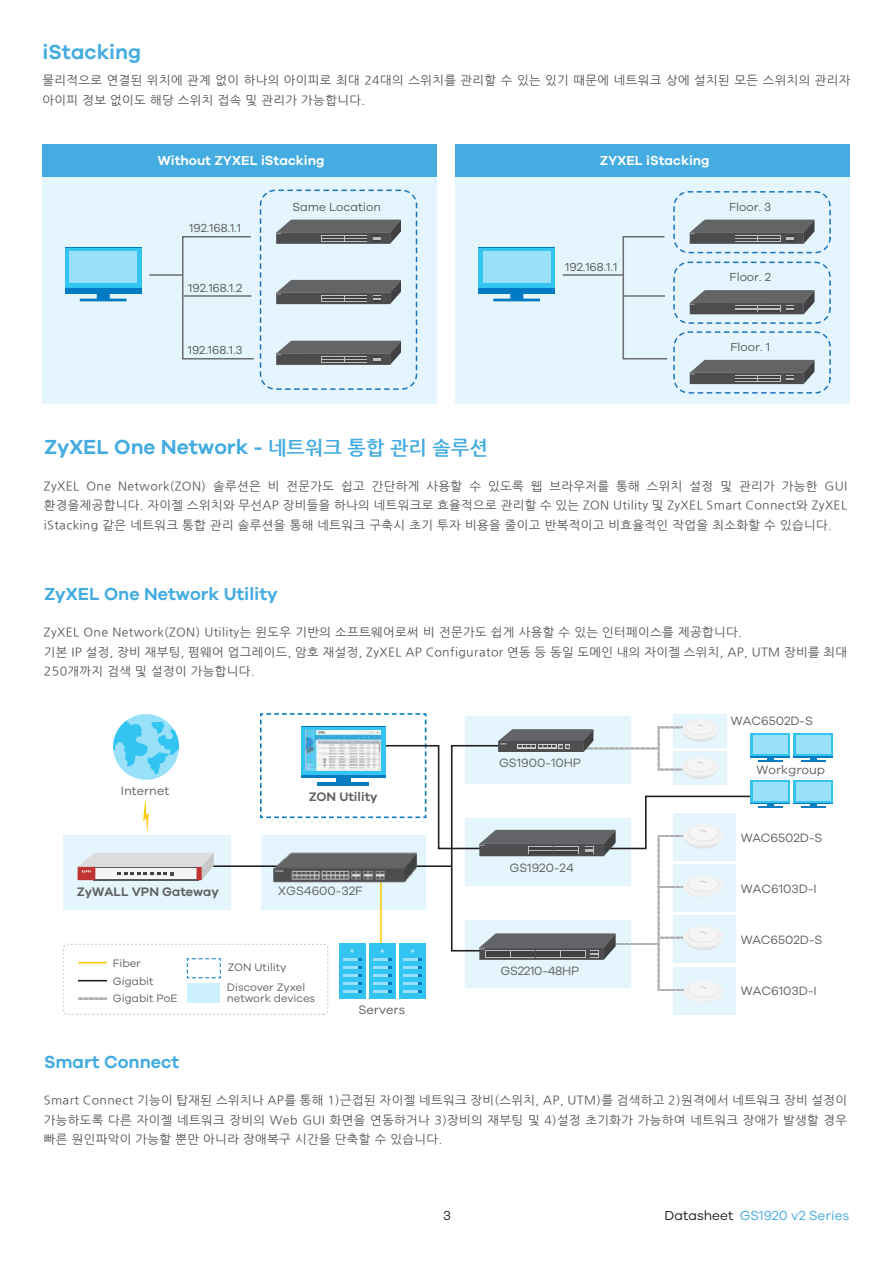
<style>
.page{position:relative;width:893px;height:1263px;background:#fff}
.page>*{position:absolute;margin:0;border:0;box-sizing:border-box;transform-origin:0 0}
.t1{font:600 21px "Galano Grotesque";color:#42abe0}
.t2{font:600 21px "Galano Grotesque";color:#44ace1}
.t3{font:600 18px "Galano Grotesque";color:#42abe0}
.t4{font:600 13.5px "Galano Grotesque";color:#fff}
.t5{font:13.5px "Galano Grotesque";color:#44ace1}
.t6{font:13.5px "Galano Grotesque";color:#231f20}
.t7{font:600 12.75px "Galano Grotesque";color:#616161}
.t8{font:12.75px "Galano Grotesque";color:#616161}
.t9{font:12.45px "Galano Grotesque";color:#616161}
.t10{font:12.45px "Galano Grotesque";letter-spacing:-.02em;color:#616161}
.t11{font:12px/19.5px "Nanum Gothic";letter-spacing:.03em;color:#525254}
.t12{font:12px "Galano Grotesque";color:#58595b}
.t13{font:11.1px/20.5px "Galano Grotesque";color:#616161}
.s1{font-family:"Nanum Gothic";font-weight:700;font-size:19.5px}
.s2{color:#231f20}
</style>
<div class="page">
<div style="left:42px;top:177px;width:394px;height:226px;background:#e4f5fd"></div>
<div style="left:42px;top:144px;width:394px;height:32px;background:#44ace1"></div>
<hr style="left:149px;top:274px;width:34px;height:2px;background:#6d6e71">
<svg style="left:181px;top:236px;width:73px;height:124px"></svg>
<svg style="left:276px;top:220px;width:125px;height:24px;background:#66686a"></svg>
<svg style="left:276px;top:280px;width:125px;height:24px;background:#656769"></svg>
<svg style="left:276px;top:341px;width:125px;height:24px;background:#66676a"></svg>
<svg style="left:80px;top:294px;width:46px;height:7px"></svg>
<div style="left:65px;top:248px;width:76px;height:46px;background:linear-gradient(to right,#007bc3,#007bc3)"></div>
<div style="left:65px;top:248px;width:76px;height:39px;background:#33c4f2"></div>
<div style="left:69px;top:252px;width:68px;height:31px;background:#99e1f9"></div>
<div style="left:260px;top:190px;width:157px;height:200px;border:2px dashed #1c75bc;border-radius:15px"></div>
<div style="left:456px;top:177px;width:394px;height:226px;background:#e4f5fd"></div>
<div style="left:456px;top:144px;width:394px;height:32px;background:#44ace1"></div>
<hr style="left:563px;top:274px;width:60px;height:2px;background:#6d6e71">
<svg style="left:622px;top:236px;width:46px;height:124px"></svg>
<svg style="left:690px;top:220px;width:125px;height:24px;background:#66686a"></svg>
<svg style="left:493px;top:294px;width:47px;height:7px"></svg>
<div style="left:479px;top:248px;width:76px;height:46px;background:linear-gradient(to right,#007bc3,#007bc3)"></div>
<div style="left:479px;top:248px;width:76px;height:39px;background:#33c4f2"></div>
<div style="left:483px;top:252px;width:68px;height:31px;background:#99e1f9"></div>
<div style="left:673px;top:191px;width:158px;height:62px;border:2px dashed #1c75bc;border-radius:15px"></div>
<svg style="left:690px;top:290px;width:125px;height:24px;background:#656769"></svg>
<div style="left:673px;top:262px;width:158px;height:62px;border:2px dashed #1c75bc;border-radius:15px"></div>
<svg style="left:690px;top:360px;width:125px;height:24px;background:#656769"></svg>
<div style="left:673px;top:331px;width:158px;height:63px;border:2px dashed #1c75bc;border-radius:15px"></div>
<div style="left:63px;top:835px;width:168px;height:75px;background:#e4f5fd"></div>
<div style="left:673px;top:967px;width:63px;height:47px;background:#e4f5fd"></div>
<svg style="left:113px;top:714px;width:66px;height:66px"></svg>
<div style="left:751px;top:780px;width:39px;height:24px;background:#077cc1"></div>
<div style="left:751px;top:780px;width:39px;height:23px;background:#33c4f2"></div>
<div style="left:753px;top:782px;width:35px;height:19px;background:#99e1f9"></div>
<div style="left:794px;top:780px;width:39px;height:24px;background:#077cc1"></div>
<div style="left:794px;top:780px;width:39px;height:23px;background:#33c4f2"></div>
<div style="left:796px;top:782px;width:35px;height:19px;background:#99e1f9"></div>
<svg style="left:801px;top:804px;width:24px;height:4px"></svg>
<div style="left:751px;top:734px;width:39px;height:23px;background:#077cc1"></div>
<svg style="left:782px;top:734px;width:8px;height:22px"></svg>
<div style="left:753px;top:736px;width:35px;height:18px;background:#99e1f9"></div>
<div style="left:794px;top:734px;width:39px;height:23px;background:#077cc1"></div>
<div style="left:794px;top:734px;width:39px;height:22px;background:linear-gradient(to right,#33c4f2,#33c4f2)"></div>
<div style="left:796px;top:736px;width:35px;height:18px;background:#99e1f9"></div>
<svg style="left:801px;top:757px;width:24px;height:4px"></svg>
<hr style="left:208px;top:865px;width:80px;height:2px;background:#231f20">
<svg style="left:78px;top:852px;width:136px;height:28px;background:#d4cbcc"></svg>
<svg style="left:143px;top:797px;width:6px;height:37px"></svg>
<svg style="left:79px;top:998px;width:28px;height:2px"></svg>
<svg style="left:79px;top:962px;width:28px;height:1px"></svg>
<svg style="left:79px;top:980px;width:28px;height:1px"></svg>
<div style="left:63px;top:944px;width:265px;height:71px;border:1px dashed #c6c7c9;border-radius:4px"></div>
<svg style="left:187px;top:958px;width:34px;height:20px"></svg>
<div style="left:187px;top:983px;width:33px;height:19px;background:#ccf0fc"></div>
<svg style="left:259px;top:713px;width:523px;height:290px"></svg>
<img style="left:271px;top:852px;width:147px;height:30px">
<h1 class="t2" style="left:43px;top:39px;width:100px">iStacking</h1>
<p class="t11" style="left:43px;top:71px;width:809px">물리적으로 연결된 위치에 관계 없이 하나의 아이피로 최대 24대의 스위치를 관리할 수 있는 있기 때문에 네트워크 상에 설치된 모든 스위치의 관리자 아이피 정보 없이도 해당 스위치 접속 및 관리가 가능합니다.</p>
<p class="t4" style="left:158px;top:153px;width:168px">Without ZYXEL iStacking</p>
<p class="t12" style="left:189px;top:221px;width:54px">192.168.1.1</p>
<p class="t12" style="left:188px;top:281px;width:56px">192.168.1.2</p>
<p class="t12" style="left:188px;top:343px;width:56px">192.168.1.3</p>
<p class="t12" style="left:293px;top:199px;width:90px">Same Location</p>
<h1 class="t1" style="left:44px;top:434px;width:445px">ZyXEL One Network - <span class="s1">네트워크 통합 관리 솔루션</span></h1>
<p class="t4" style="left:600px;top:153px;width:112px">ZYXEL iStacking</p>
<p class="t12" style="left:565px;top:259px;width:54px">192.168.1.1</p>
<p class="t12" style="left:729px;top:199px;width:44px">Floor. 3</p>
<p class="t12" style="left:730px;top:270px;width:43px">Floor. 2</p>
<p class="t12" style="left:730px;top:340px;width:41px">Floor. 1</p>
<p class="t11" style="left:44px;top:476px;width:805px;text-align:justify">ZyXEL One Network(ZON) 솔루션은 비 전문가도 쉽고 간단하게 사용할 수 있도록 웹 브라우저를 통해 스위치 설정 및 관리가 가능한 GUI 환경을제공합니다. 자이젤 스위치와 무선AP 장비들을 하나의 네트워크로 효율적으로 관리할 수 있는 ZON Utility 및 ZyXEL Smart Connect와 ZyXEL iStacking 같은 네트워크 통합 관리 솔루션을 통해 네트워크 구축시 초기 투자 비용을 줄이고 반복적이고 비효율적인 작업을 최소화할 수 있습니다.</p>
<h2 class="t3" style="left:44px;top:583px;width:235px">ZyXEL One Network Utility</h2>
<p class="t11" style="left:44px;top:623px;width:805px">ZyXEL One Network(ZON) Utility는 윈도우 기반의 소프트웨어로써 비 전문가도 쉽게 사용할 수 있는 인터페이스를 제공합니다.<br>기본 IP 설정, 장비 재부팅, 펌웨어 업그레이드, 암호 재설정, ZyXEL AP Configurator 연동 등 동일 도메인 내의 자이젤 스위치, AP, UTM 장비를 최대<br>250개까지 검색 및 설정이 가능합니다.</p>
<p class="t9" style="left:121px;top:783px;width:50px">Internet</p>
<p class="t7" style="left:309px;top:789px;width:70px">ZON Utility</p>
<p class="t7" style="left:77px;top:883px;width:143px">ZyWALL VPN Gateway</p>
<p class="t9" style="left:278px;top:884px;width:86px">XGS4600-32F</p>
<p class="t13" style="left:113px;top:952px;width:29px">Fiber</p>
<p class="t13" style="left:227px;top:956px;width:80px">ZON Utility<br>Discover Zyxel</p>
<p class="t13" style="left:227px;top:988px;width:90px">network devices</p>
<p class="t13" style="left:113px;top:971px;width:66px;line-height:17.7px">Gigabit<br>Gigabit PoE</p>
<h2 class="t3" style="left:44px;top:1051px;width:137px">Smart Connect</h2>
<p class="t8" style="left:359px;top:1002px;width:48px">Servers</p>
<p class="t9" style="left:499px;top:756px;width:84px">GS1900-10HP</p>
<p class="t9" style="left:509px;top:860px;width:66px">GS1920-24</p>
<p class="t10" style="left:500px;top:963px;width:80px">GS2210-48HP</p>
<p class="t9" style="left:731px;top:713px;width:84px">WAC6502D-S</p>
<p class="t9" style="left:757px;top:762px;width:70px">Workgroup</p>
<p class="t9" style="left:741px;top:830px;width:83px">WAC6502D-S</p>
<p class="t9" style="left:741px;top:881px;width:77px">WAC6103D-I</p>
<p class="t9" style="left:741px;top:932px;width:83px">WAC6502D-S</p>
<p class="t9" style="left:741px;top:983px;width:77px">WAC6103D-I</p>
<p class="t11" style="left:44px;top:1091px;width:805px;text-align:justify">Smart Connect 기능이 탑재된 스위치나 AP를 통해 1)근접된 자이젤 네트워크 장비(스위치, AP, UTM)를 검색하고 2)원격에서 네트워크 장비 설정이 가능하도록 다른 자이젤 네트워크 장비의 Web GUI 화면을 연동하거나 3)장비의 재부팅 및 4)설정 초기화가 가능하여 네트워크 장애가 발생할 경우 빠른 원인파악이 가능할 뿐만 아니라 장애복구 시간을 단축할 수 있습니다.</p>
<p class="t6" style="left:443px;top:1207px;width:9px">3</p>
<p class="t5" style="left:665px;top:1207px;width:186px"><span class="s2">Datasheet</span> GS1920 v2 Series</p>
</div>
